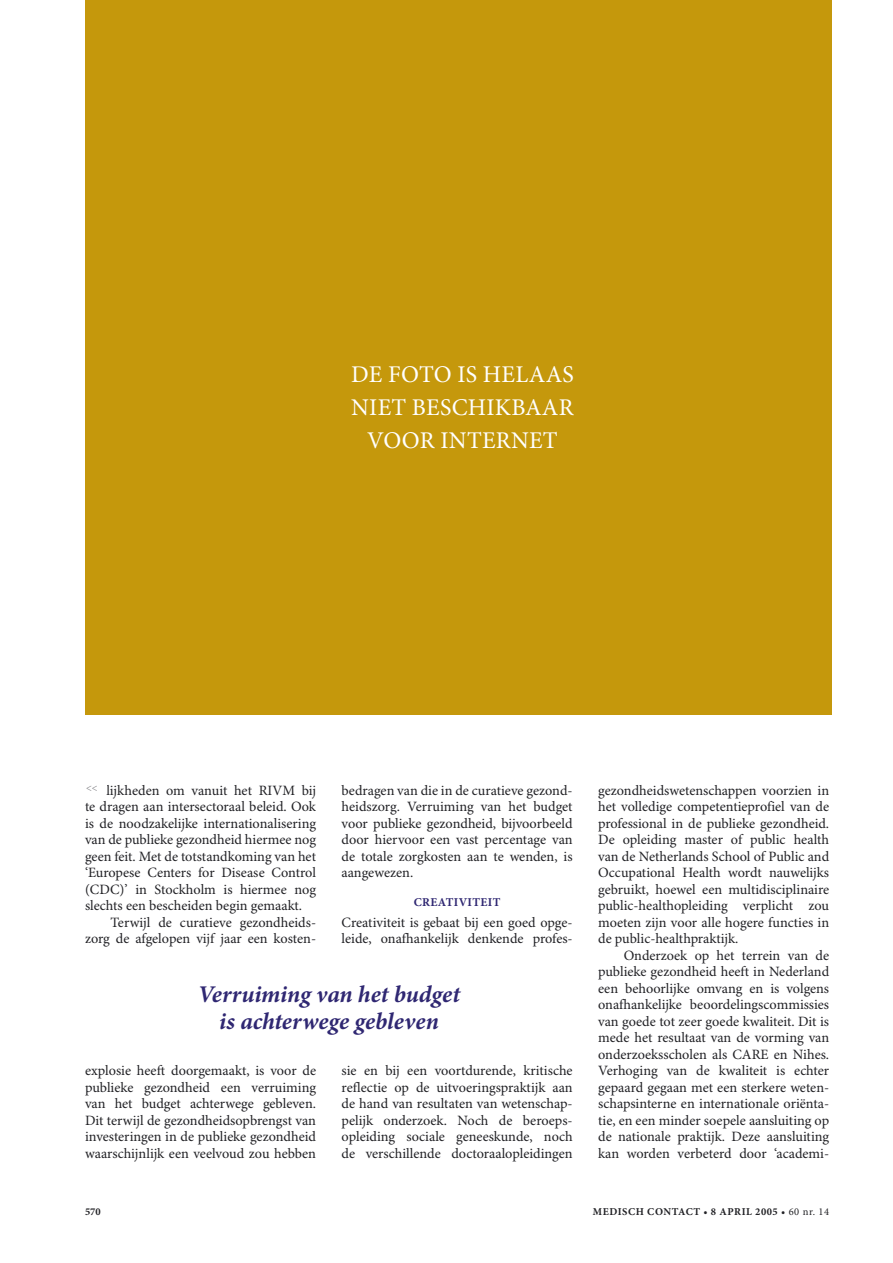
<style>
.page{position:relative;width:893px;height:1263px;background:#fff}
.page>*{position:absolute;margin:0;border:0;box-sizing:border-box;transform-origin:0 0}
.Q{font:italic 700 24px/27px "Minion Pro";color:#2f2772;text-align:center}
.T{font:24px/33px "Minion Pro";letter-spacing:.01em;color:#fff;text-align:center}
.T-2{font:14.25px/16.5px "Minion Pro";color:#212125;text-align:justify}
._5{font:700 12px "Minion Pro";letter-spacing:.03em;color:#2f2772}
.t1{font:700 10.5px "Minion Pro";letter-spacing:.05em;color:#212125}
.Normaal{font:10.5px "Minion Pro";color:#7f7f83}
.s1{font-weight:400}
</style>
<div class="page">
<div style="left:85px;top:0;width:747px;height:715px;background:#c5980c"></div>
<p class="T" style="left:351px;top:359px;width:224px">DE FOTO IS HELAAS<br>NIET BESCHIKBAAR<br>VOOR INTERNET</p>
<p class="T-2" style="left:85px;top:782px;width:233px;text-indent:21px">lijkheden om vanuit het RIVM bij te dragen aan intersectoraal beleid. Ook is de noodzakelijke internationalisering van de publieke gezondheid hiermee nog geen feit. Met de totstandkoming van het ‘Europese Centers for Disease Control (CDC)’ in Stockholm is hiermee nog slechts een bescheiden begin gemaakt.</p>
<p class="T-2" style="left:85px;top:914px;width:233px;text-align:right">Terwijl de curatieve gezondheids&shy;zorg de afgelopen vijf jaar een kosten-</p>
<p class="Normaal" style="left:86px;top:781px;width:13px">&lt;&lt;</p>
<p class="T-2" style="left:342px;top:782px;width:233px">bedragen van die in de curatieve gezond&shy;heidszorg. Verruiming van het budget voor publieke gezondheid, bijvoorbeeld door hiervoor een vast percentage van de totale zorgkosten aan te wenden, is aangewezen.</p>
<p class="_5" style="left:414px;top:895px;width:88px">CREATIVITEIT</p>
<p class="T-2" style="left:342px;top:914px;width:233px">Creativiteit is gebaat bij een goed opge&shy;leide, onafhankelijk denkende profes-</p>
<p class="Q" style="left:198px;top:982px;width:264px">Verruiming van het budget is achterwege gebleven</p>
<p class="T-2" style="left:85px;top:1063px;width:233px">explosie heeft doorgemaakt, is voor de publieke gezondheid een verruiming van het budget achterwege gebleven.<br>Dit terwijl de gezondheidsopbrengst van investeringen in de publieke gezondheid waarschijnlijk een veelvoud zou hebben</p>
<p class="T-2" style="left:342px;top:1063px;width:233px">sie en bij een voortdurende, kritische reflectie op de uitvoeringspraktijk aan de hand van resultaten van wetenschap&shy;pelijk onderzoek. Noch de beroeps&shy;opleiding sociale geneeskunde, noch de verschillende doctoraalopleidingen</p>
<p class="T-2" style="left:598px;top:782px;width:233px">gezondheidswetenschappen voorzien in het volledige competentieprofiel van de professional in de publieke gezondheid.<br>De opleiding master of public health van de Netherlands School of Public and Occupational Health wordt nauwelijks gebruikt, hoewel een multidisciplinaire public-healthopleiding verplicht zou moeten zijn voor alle hogere functies in de public-healthpraktijk.</p>
<p class="T-2" style="left:598px;top:947px;width:233px;text-indent:26px">Onderzoek op het terrein van de publieke gezondheid heeft in Nederland een behoorlijke omvang en is volgens onafhankelijke beoordelingscommissies van goede tot zeer goede kwaliteit. Dit is mede het resultaat van de vorming van onderzoeksscholen als CARE en Nihes.<br>Verhoging van de kwaliteit is echter gepaard gegaan met een sterkere weten&shy;schapsinterne en internationale oriënta&shy;tie, en een minder soepele aansluiting op de nationale praktijk. Deze aansluiting kan worden verbeterd door ‘academi-</p>
<p class="t1" style="left:85px;top:1205px;width:17px">570</p>
<p class="t1" style="left:593px;top:1205px;width:238px">MEDISCH CONTACT • 8 APRIL 2005 • <span class="s1">60 nr. 14</span></p>
</div>
